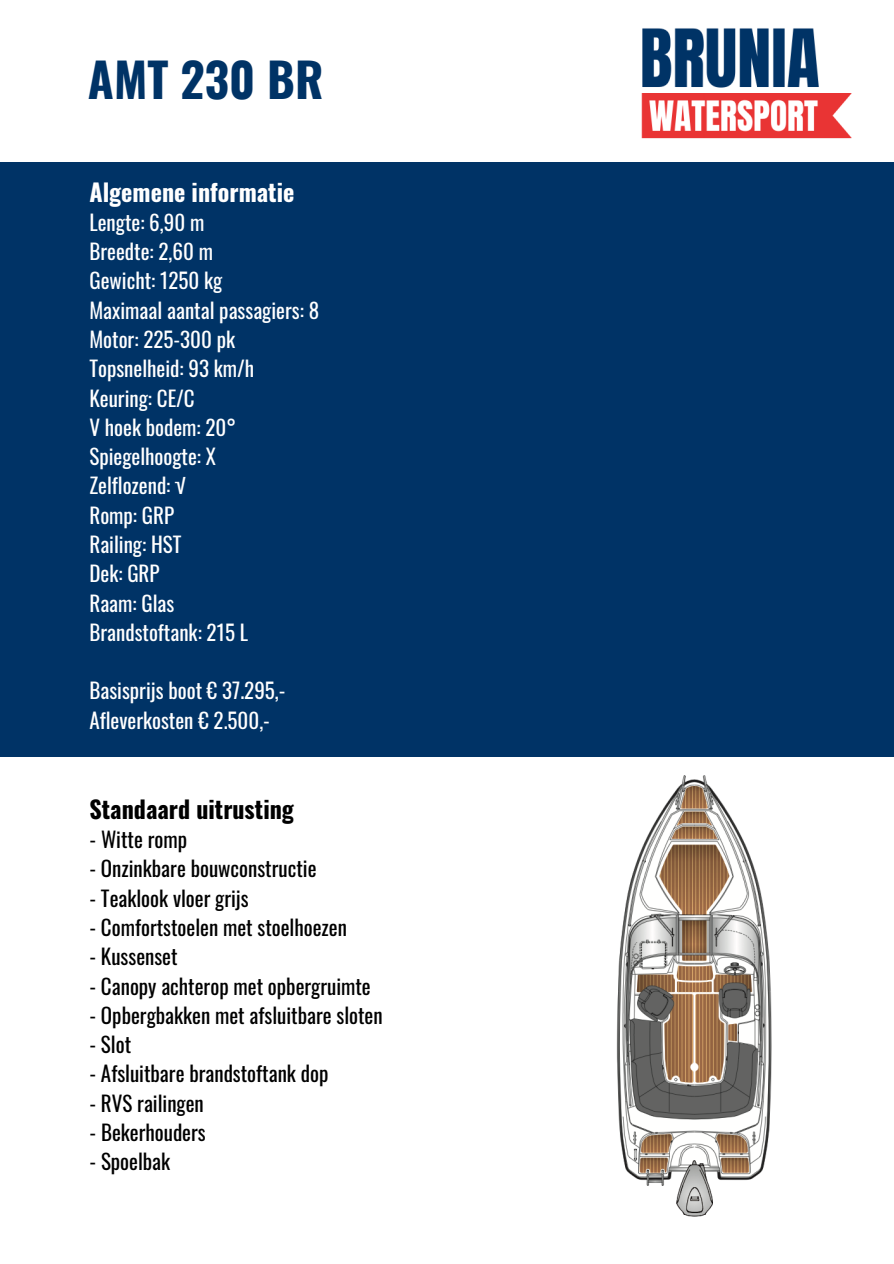
<style>
.page{position:relative;width:894px;height:1264px;background:#fff}
.page>*{position:absolute;margin:0;border:0;box-sizing:border-box;transform-origin:0 0}
.t1{font:700 47.25px "Oswald";color:#036}
.t2{font:700 24px "Oswald";color:#000}
.t3{font:700 24px "Oswald";color:#fff}
.t4{font:21px "Oswald";color:#fff}
.t5{font:21px "Oswald";color:#000}
</style>
<div class="page">
<div style="left:0;top:162px;width:893px;height:594px;background:#036"></div>
<img style="left:616px;top:775px;width:156px;height:442px">
<img style="left:641px;top:28px;width:211px;height:111px">
<p class="t1" style="left:88px;top:42px;width:237px">AMT 230 BR</p>
<p class="t3" style="left:89px;top:173px;width:206px">Algemene informatie</p>
<p class="t4" style="left:89px;top:206px;width:116px">Lengte: 6,90 m</p>
<p class="t4" style="left:89px;top:235px;width:125px">Breedte: 2,60 m</p>
<p class="t4" style="left:89px;top:264px;width:134px">Gewicht: 1250 kg</p>
<p class="t4" style="left:89px;top:293px;width:231px">Maximaal aantal passagiers: 8</p>
<p class="t4" style="left:89px;top:323px;width:147px">Motor: 225-300 pk</p>
<p class="t4" style="left:89px;top:352px;width:166px">Topsnelheid: 93 km/h</p>
<p class="t4" style="left:89px;top:381px;width:107px">Keuring: CE/C</p>
<p class="t4" style="left:89px;top:411px;width:148px">V hoek bodem: 20°</p>
<p class="t4" style="left:89px;top:440px;width:128px">Spiegelhoogte: X</p>
<p class="t4" style="left:89px;top:469px;width:98px">Zelflozend: √</p>
<p class="t4" style="left:89px;top:498px;width:86px">Romp: GRP</p>
<p class="t4" style="left:89px;top:528px;width:93px">Railing: HST</p>
<p class="t4" style="left:89px;top:557px;width:72px">Dek: GRP</p>
<p class="t4" style="left:89px;top:586px;width:86px">Raam: Glas</p>
<p class="t4" style="left:89px;top:616px;width:160px">Brandstoftank: 215 L</p>
<p class="t4" style="left:89px;top:674px;width:198px">Basisprijs boot € 37.295,-</p>
<p class="t4" style="left:89px;top:703px;width:182px">Afleverkosten € 2.500,-</p>
<p class="t2" style="left:89px;top:790px;width:206px">Standaard uitrusting</p>
<p class="t5" style="left:89px;top:823px;width:99px">- Witte romp</p>
<p class="t5" style="left:89px;top:852px;width:228px">- Onzinkbare bouwconstructie</p>
<p class="t5" style="left:89px;top:881px;width:161px">- Teaklook vloer grijs</p>
<p class="t5" style="left:89px;top:911px;width:259px">- Comfortstoelen met stoelhoezen</p>
<p class="t5" style="left:89px;top:940px;width:90px">- Kussenset</p>
<p class="t5" style="left:89px;top:969px;width:283px">- Canopy achterop met opbergruimte</p>
<p class="t5" style="left:89px;top:998px;width:295px">- Opbergbakken met afsluitbare sloten</p>
<p class="t5" style="left:89px;top:1028px;width:43px">- Slot</p>
<p class="t5" style="left:89px;top:1057px;width:240px">- Afsluitbare brandstoftank dop</p>
<p class="t5" style="left:89px;top:1086px;width:116px">- RVS railingen</p>
<p class="t5" style="left:89px;top:1115px;width:118px">- Bekerhouders</p>
<p class="t5" style="left:89px;top:1145px;width:82px">- Spoelbak</p>
</div>
